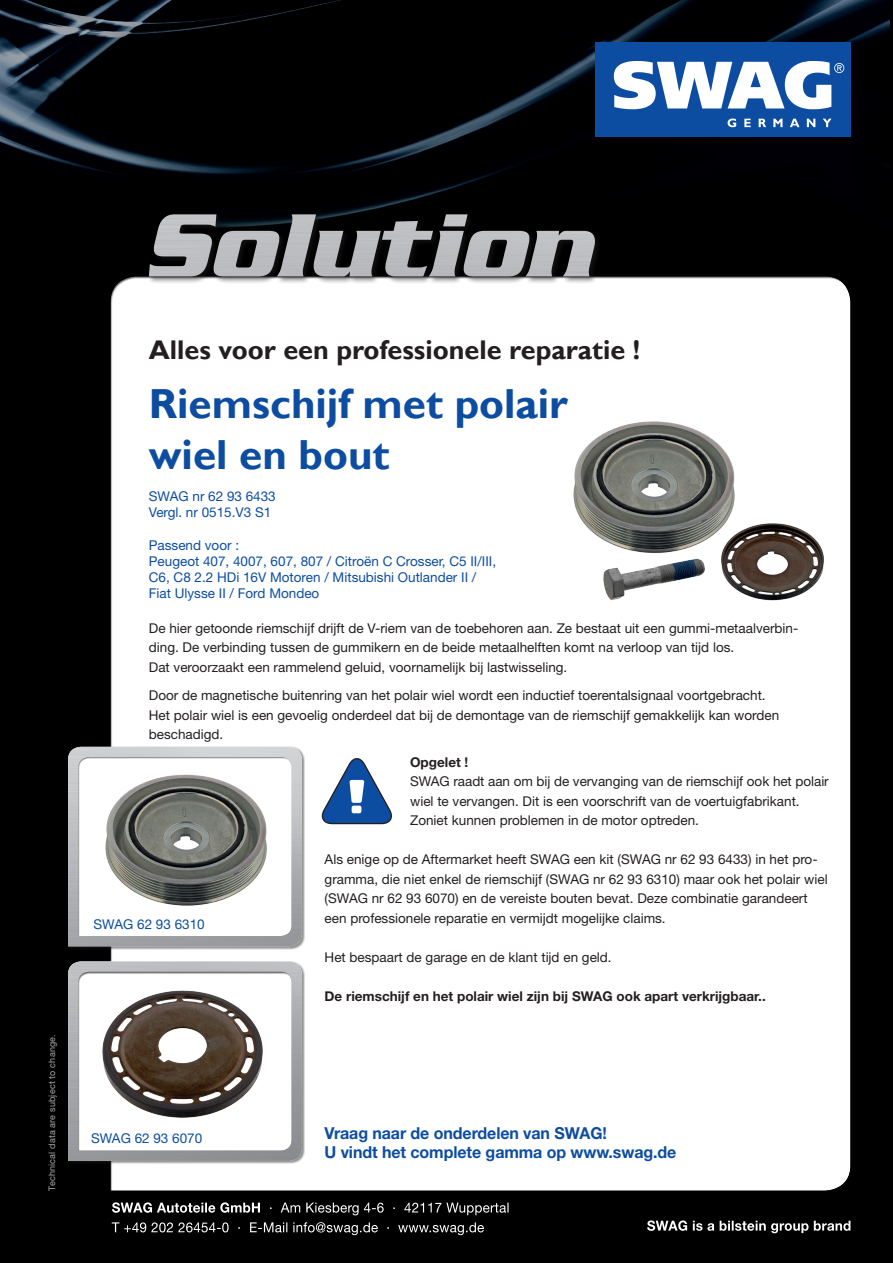
<style>
.page{position:relative;width:893px;height:1263px;background:#000}
.page>*{position:absolute;margin:0;border:0;box-sizing:border-box;transform-origin:0 0}
.SWAG_Nr__groß_Text{font:700 42px "Gill Sans";color:#0d4da1}
.Copy{font:700 27px "Gill Sans";color:#231f20}
.Copy-2{font:700 16.5px "Helvetica Neue LT Pro";letter-spacing:-.005em;color:#0d4da1}
.Copy-3{font:13.5px/19.5px "Helvetica Neue LT Pro";color:#231f20}
.Head_klein{font:13.5px "Helvetica Neue LT Pro";color:#0d4da1}
.Copy-4{font:700 13.5px "Helvetica Neue LT Pro";color:#231f20}
.SWAG_Nr__groß_Text-2{font:13.5px "Helvetica Neue LT Pro";color:#0d4da1}
.Copy-5{font:700 13.5px "Helvetica Neue LT Std";color:#231f20}
.t1{font:9px "Helvetica Neue LT Pro";letter-spacing:.02em;color:#a8a9ad}
</style>
<div class="page">
<img style="left:0;top:0;width:890px;height:213px">
<div style="left:595px;top:43px;width:255px;height:94px;background:#0d4da1"></div>
<svg style="left:614px;top:61px;width:230px;height:48px"></svg>
<svg style="left:728px;top:119px;width:8px;height:8px"></svg>
<svg style="left:744px;top:119px;width:7px;height:8px"></svg>
<svg style="left:759px;top:119px;width:7px;height:8px"></svg>
<svg style="left:773px;top:119px;width:9px;height:8px"></svg>
<svg style="left:790px;top:119px;width:9px;height:8px"></svg>
<svg style="left:807px;top:119px;width:8px;height:8px"></svg>
<svg style="left:823px;top:119px;width:8px;height:8px"></svg>
<div style="left:109px;top:276px;width:743px;height:915px;background:#fff"></div>
<div style="left:148px;top:213px;width:454px;height:71px;background:#231f20;opacity:.5"></div>
<img style="left:149px;top:214px;width:446px;height:62px">
<svg style="left:112px;top:1222px;width:372px;height:13px"></svg>
<svg style="left:112px;top:1202px;width:397px;height:13px"></svg>
<svg style="left:647px;top:1220px;width:203px;height:13px"></svg>
<div style="left:68px;top:961px;width:237px;height:203px;background:#231f20;opacity:.5"></div>
<img style="left:68px;top:961px;width:234px;height:200px">
<div style="left:76px;top:969px;width:216px;height:181px;background:#231f20;opacity:.75"></div>
<img style="left:83px;top:981px;width:200px;height:146px">
<div style="left:68px;top:746px;width:237px;height:204px;background:#231f20;opacity:.5"></div>
<img style="left:68px;top:747px;width:234px;height:199px">
<div style="left:76px;top:755px;width:216px;height:182px;background:#231f20;opacity:.75"></div>
<img style="left:100px;top:759px;width:173px;height:162px">
<img style="left:573px;top:421px;width:251px;height:180px">
<svg style="left:321px;top:758px;width:71px;height:67px"></svg>
<p class="t1" style="left:47px;top:1191px;width:158px;rotate:-90deg">Technical data are subject to change.</p>
<p class="Copy" style="left:149px;top:333px;width:493px">Alles voor een professionele reparatie !</p>
<p class="SWAG_Nr__groß_Text" style="left:149px;top:379px;width:421px">Riemschijf met polair</p>
<p class="SWAG_Nr__groß_Text" style="left:149px;top:429px;width:242px">wiel en bout</p>
<p class="SWAG_Nr__groß_Text-2" style="left:149px;top:488px;width:128px">SWAG nr 62 93 6433</p>
<p class="Head_klein" style="left:149px;top:504px;width:124px">Vergl. nr 0515.V3 S1</p>
<p class="Head_klein" style="left:149px;top:536px;width:92px">Passend voor :</p>
<p class="Head_klein" style="left:149px;top:553px;width:349px">Peugeot 407, 4007, 607, 807 / Citroën C Crosser, C5 II/III,</p>
<p class="Head_klein" style="left:149px;top:569px;width:329px">C6, C8 2.2 HDi 16V Motoren / Mitsubishi Outlander II /</p>
<p class="Head_klein" style="left:149px;top:585px;width:172px">Fiat Ulysse II / Ford Mondeo</p>
<p class="Copy-3" style="left:149px;top:618px;width:651px">De hier getoonde riemschijf drijft de V-riem van de toebehoren aan. Ze bestaat uit een gummi-metaalverbin&shy;ding. De verbinding tussen de gummikern en de beide metaalhelften komt na verloop van tijd los.</p>
<p class="Copy-3" style="left:149px;top:657px;width:420px">Dat veroorzaakt een rammelend geluid, voornamelijk bij lastwisseling.</p>
<p class="Copy-3" style="left:149px;top:685px;width:618px">Door de magnetische buitenring van het polair wiel wordt een inductief toerentalsignaal voortgebracht.</p>
<p class="Copy-3" style="left:149px;top:705px;width:632px">Het polair wiel is een gevoelig onderdeel dat bij de demontage van de riemschijf gemakkelijk kan worden beschadigd.</p>
<p class="SWAG_Nr__groß_Text-2" style="left:94px;top:916px;width:113px">SWAG 62 93 6310</p>
<p class="SWAG_Nr__groß_Text-2" style="left:91px;top:1130px;width:113px">SWAG 62 93 6070</p>
<p class="Copy-5" style="left:410px;top:753px;width:60px">Opgelet !</p>
<p class="Copy-3" style="left:410px;top:771px;width:420px">SWAG raadt aan om bij de vervanging van de riemschijf ook het polair wiel te vervangen. Dit is een voorschrift van de voertuigfabrikant.<br>Zoniet kunnen problemen in de motor optreden.</p>
<p class="Copy-3" style="left:325px;top:849px;width:505px">Als enige op de Aftermarket heeft SWAG een kit (SWAG nr 62 93 6433) in het pro&shy;gramma, die niet enkel de riemschijf (SWAG nr 62 93 6310) maar ook het polair wiel (SWAG nr 62 93 6070) en de vereiste bouten bevat. Deze combinatie garandeert een professionele reparatie en vermijdt mogelijke claims.</p>
<p class="Copy-3" style="left:325px;top:947px;width:289px">Het bespaart de garage en de klant tijd en geld.</p>
<p class="Copy-4" style="left:325px;top:987px;width:443px">De riemschijf en het polair wiel zijn bij SWAG ook apart verkrijgbaar..</p>
<p class="Copy-2" style="left:325px;top:1122px;width:284px">Vraag naar de onderdelen van SWAG!</p>
<p class="Copy-2" style="left:325px;top:1142px;width:353px">U vindt het complete gamma op www.swag.de</p>
</div>
